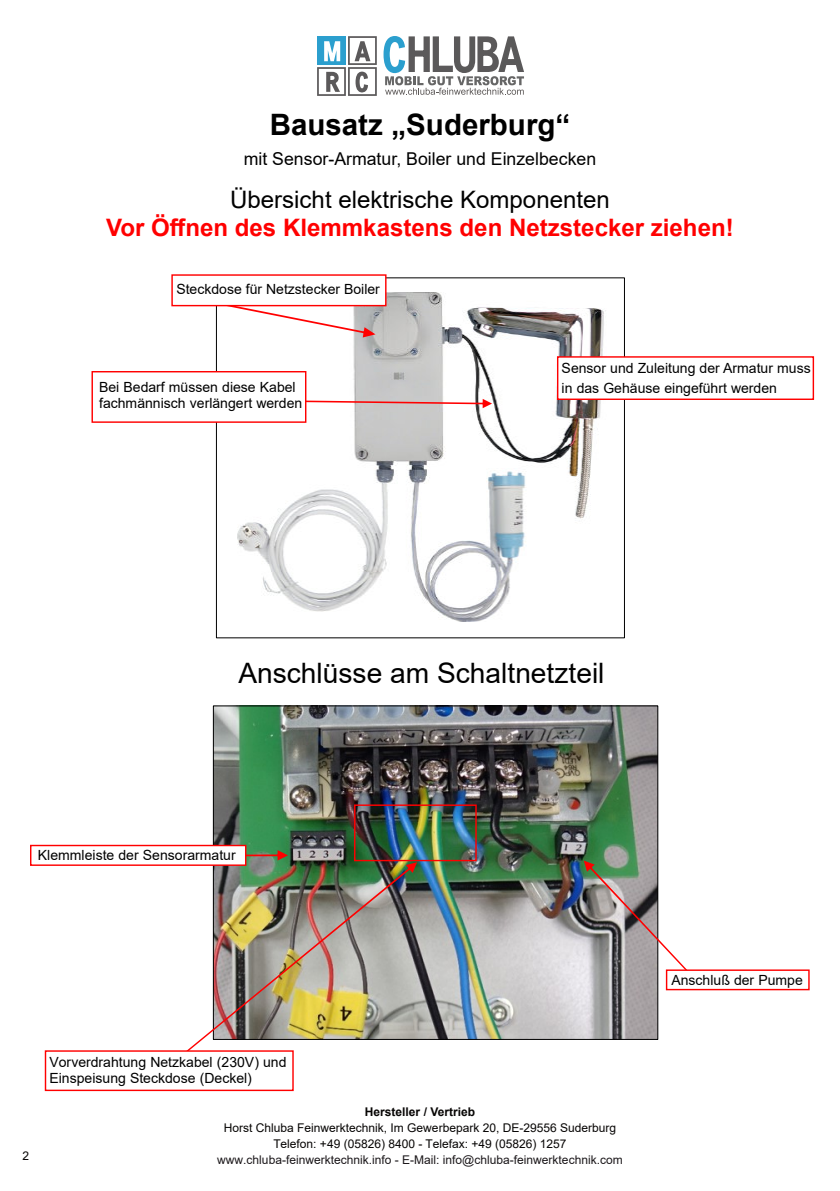
<style>
.page{position:relative;width:840px;height:1191px;background:#fff}
.page>*{position:absolute;margin:0;border:0;box-sizing:border-box;transform-origin:0 0}
.t1{font:700 29.4px "Arial";color:#000}
.t2{font:28.2px "Arial";color:#000}
.t3{font:700 24px "Arial";color:#f00}
.t4{font:24px "Arial";color:#000}
.t5{font:17.6px "Arial";color:#000}
.t6{font:14px/16.2px "Arial";color:#000}
.t7{font:12px/16.2px "Arial";color:#070504;text-align:center}
.t8{font:12px "Arial";color:#1b171a}
.t9{font:700 12px "Arial";color:#070504}
</style>
<div class="page">
<svg style="left:317px;top:36px;width:59px;height:60px"></svg>
<svg style="left:383px;top:36px;width:141px;height:59px"></svg>
<img style="left:238px;top:292px;width:368px;height:330px">
<svg style="left:306px;top:399px;width:185px;height:9px"></svg>
<svg style="left:209px;top:306px;width:166px;height:31px"></svg>
<div style="left:171px;top:274px;width:215px;height:32px;background:#fff;border:1px solid #f00"></div>
<img style="left:215px;top:707px;width:441px;height:331px">
<div style="left:91px;top:371px;width:215px;height:52px;background:#fff;border:1px solid #f00"></div>
<div style="left:556px;top:356px;width:257px;height:44px;background:#fff;border:1px solid #f00"></div>
<div style="left:354px;top:804px;width:122px;height:57px;border:1px solid #f00"></div>
<img style="left:187px;top:862px;width:230px;height:194px">
<svg style="left:583px;top:860px;width:104px;height:122px"></svg>
<svg style="left:246px;top:850px;width:42px;height:10px"></svg>
<div style="left:45px;top:1050px;width:248px;height:41px;background:#fff;border:1px solid #f00"></div>
<div style="left:665px;top:969px;width:144px;height:21px;background:#fff;border:1px solid #f00"></div>
<div style="left:30px;top:844px;width:216px;height:22px;background:#fff;border:1px solid #f00"></div>
<h1 class="t1" style="left:269px;top:114px;width:302px">Bausatz „Suderburg“</h1>
<p class="t5" style="left:244px;top:152px;width:354px">mit Sensor-Armatur, Boiler und Einzelbecken</p>
<h3 class="t4" style="left:230px;top:191px;width:381px">Übersicht elektrische Komponenten</h3>
<h3 class="t3" style="left:106px;top:219px;width:628px">Vor Öffnen des Klemmkastens den Netzstecker ziehen!</h3>
<p class="t6" style="left:176px;top:282px;width:205px">Steckdose für Netzstecker Boiler</p>
<p class="t6" style="left:99px;top:380px;width:205px">Bei Bedarf müssen diese Kabel fachmännisch verlängert werden</p>
<p class="t6" style="left:561px;top:360px;width:250px;line-height:19.2px">Sensor und Zuleitung der Armatur muss in das Gehäuse eingeführt werden</p>
<h2 class="t2" style="left:238px;top:662px;width:367px">Anschlüsse am Schaltnetzteil</h2>
<p class="t6" style="left:38px;top:848px;width:199px">Klemmleiste der Sensorarmatur</p>
<p class="t7" style="left:23px;top:1149px;width:8px">2</p>
<p class="t6" style="left:49px;top:1055px;width:238px;line-height:15.6px">Vorverdrahtung Netzkabel (230V) und<br>Einspeisung Steckdose (Deckel)</p>
<p class="t9" style="left:364px;top:1107px;width:112px">Hersteller / Vertrieb</p>
<p class="t7" style="left:223px;top:1120px;width:394px">Horst Chluba Feinwerktechnik, Im Gewerbepark 20, DE-29556 Suderburg<br>Telefon: +49 (05826) 8400 - Telefax: +49 (05826) 1257</p>
<p class="t8" style="left:217px;top:1155px;width:407px">www.chluba-feinwerktechnik.info - E-Mail: info@chluba-feinwerktechnik.com</p>
<p class="t6" style="left:671px;top:973px;width:133px">Anschluß der Pumpe</p>
</div>
